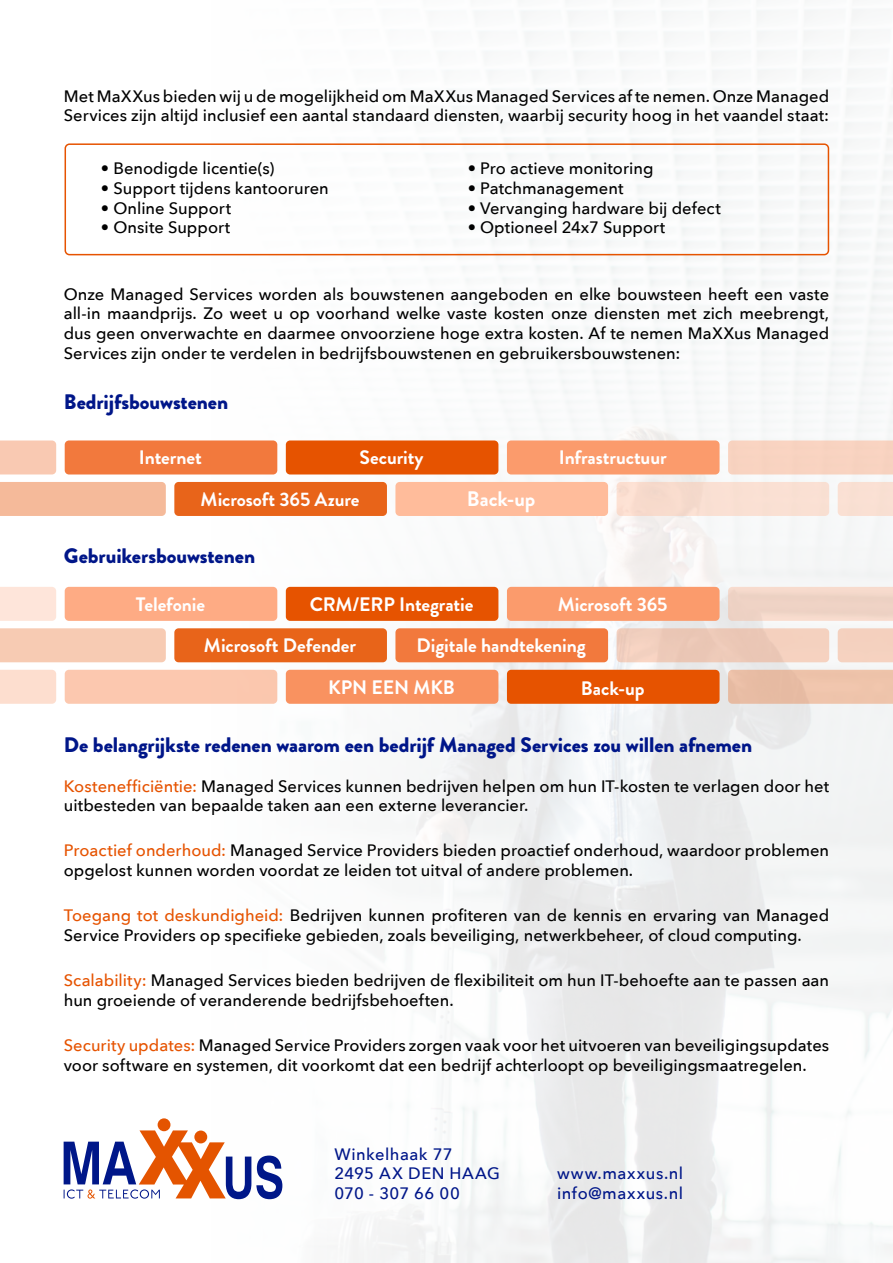
<style>
.page{position:relative;width:893px;height:1263px;background:#fff}
.page>*{position:absolute;margin:0;border:0;box-sizing:border-box;transform-origin:0 0}
.t1{font:900 21px "Brandon Grotesque";letter-spacing:-.005em;color:#001689}
.t2{font:700 21px "Brandon Grotesque";letter-spacing:-.005em;color:#fff}
.t3{font:700 19.5px/41.4px "Brandon Grotesque";letter-spacing:-.005em;color:#fff}
.t4{font:500 16.5px/19.8px "Avenir Next";color:#000}
.t5{font:500 16.5px/19.8px "Avenir Next";letter-spacing:.03em;color:#001689}
.s1{color:#e65300}
</style>
<div class="page">
<img style="left:0;top:9px;width:893px;height:1254px">
<div style="left:65px;top:143px;width:764px;height:112px;border:2px solid #e65300;border-radius:4px"></div>
<div style="left:65px;top:440px;width:212px;height:34px;background:#f2793d;border-radius:4px"></div>
<div style="left:0;top:440px;width:56px;height:34px;background:#f9c9b2"></div>
<div style="left:65px;top:587px;width:212px;height:34px;background:#feab84;border-radius:4px"></div>
<div style="left:0;top:587px;width:56px;height:34px;background:#fee5da"></div>
<div style="left:286px;top:440px;width:212px;height:34px;background:#e65300;border-radius:4px"></div>
<div style="left:286px;top:587px;width:212px;height:34px;background:#e65300;border-radius:4px"></div>
<div style="left:174px;top:482px;width:213px;height:34px;background:#e86419;border-radius:4px"></div>
<div style="left:0;top:482px;width:166px;height:34px;background:#f5ba9a"></div>
<div style="left:174px;top:628px;width:213px;height:34px;background:#e86419;border-radius:4px"></div>
<div style="left:0;top:628px;width:166px;height:34px;background:#f7cbb3"></div>
<div style="left:286px;top:670px;width:212px;height:34px;background:#f99260;border-radius:4px"></div>
<div style="left:65px;top:670px;width:212px;height:34px;background:#fcc8af;border-radius:4px"></div>
<div style="left:0;top:670px;width:56px;height:34px;background:#fddecf"></div>
<div style="left:507px;top:670px;width:213px;height:34px;background:#e65300;border-radius:4px"></div>
<div style="left:728px;top:670px;width:165px;height:34px;background:#edc2a9"></div>
<div style="left:395px;top:482px;width:213px;height:34px;background:#ffbc9b;border-radius:4px"></div>
<div style="left:617px;top:482px;width:212px;height:34px;background:#f9dfd3;border-radius:4px"></div>
<div style="left:838px;top:482px;width:55px;height:34px;background:#fae0d3"></div>
<div style="left:395px;top:628px;width:213px;height:34px;background:#f2793d;border-radius:4px"></div>
<div style="left:617px;top:628px;width:212px;height:34px;background:#edcab9;border-radius:4px"></div>
<div style="left:838px;top:628px;width:55px;height:34px;background:#f4d1bf"></div>
<div style="left:507px;top:440px;width:213px;height:34px;background:#fb9b6c;border-radius:4px"></div>
<div style="left:728px;top:440px;width:165px;height:34px;background:#f8d3c1"></div>
<div style="left:507px;top:587px;width:213px;height:34px;background:#fb9b6c;border-radius:4px"></div>
<svg style="left:728px;top:587px;width:165px;height:34px;background:#f0d4c7"></svg>
<div style="left:19px;top:1077px;width:307px;height:166px;background:#fff"></div>
<div style="left:158px;top:1118px;width:12px;height:13px;background:#e45400;border-radius:50%"></div>
<svg style="left:64px;top:1130px;width:218px;height:69px"></svg>
<p class="t4" style="left:64px;top:85px;width:767px">Met MaXXus bieden wij u de mogelijkheid om MaXXus Managed Services af te nemen. Onze Managed<br>Services zijn altijd inclusief een aantal standaard diensten, waarbij security hoog in het vaandel staat:</p>
<p class="t4" style="left:101px;top:158px;width:175px">• Benodigde licentie(s)</p>
<p class="t4" style="left:101px;top:178px;width:229px">• Support tijdens kantooruren</p>
<p class="t4" style="left:101px;top:197px;width:132px">• Online Support</p>
<p class="t4" style="left:101px;top:217px;width:131px">• Onsite Support</p>
<p class="t4" style="left:468px;top:158px;width:187px">• Pro actieve monitoring</p>
<p class="t4" style="left:468px;top:178px;width:157px">• Patchmanagement</p>
<p class="t4" style="left:468px;top:197px;width:255px">• Vervanging hardware bij defect</p>
<p class="t4" style="left:468px;top:217px;width:199px">• Optioneel 24x7 Support</p>
<p class="t4" style="left:64px;top:283px;width:767px;text-align:justify">Onze Managed Services worden als bouwstenen aangeboden en elke bouwsteen heeft een vaste all-in maandprijs. Zo weet u op voorhand welke vaste kosten onze diensten met zich meebrengt, dus geen onverwachte en daarmee onvoorziene hoge extra kosten. Af te nemen MaXXus Managed Services zijn onder te verdelen in bedrijfsbouwstenen en gebruikersbouwstenen:</p>
<p class="t1" style="left:64px;top:387px;width:166px">Bedrijfsbouwstenen</p>
<p class="t3" style="left:139px;top:437px;width:64px">Internet</p>
<p class="t3" style="left:359px;top:437px;width:66px">Security</p>
<p class="t3" style="left:201px;top:479px;width:161px">Microsoft 365 Azure</p>
<p class="t1" style="left:64px;top:541px;width:193px">Gebruikersbouwstenen</p>
<p class="t2" style="left:467px;top:484px;width:70px">Back-up</p>
<p class="t3" style="left:136px;top:583px;width:71px">Telefonie</p>
<p class="t3" style="left:310px;top:583px;width:165px">CRM/ERP Integratie</p>
<p class="t3" style="left:559px;top:437px;width:109px">Infrastructuur</p>
<p class="t3" style="left:558px;top:583px;width:111px">Microsoft 365</p>
<p class="t3" style="left:328px;top:625px;width:128px;text-indent:-124px">Microsoft Defender<br>KPN EEN MKB</p>
<p class="t3" style="left:417px;top:625px;width:171px">Digitale handtekening</p>
<p class="t3" style="left:581px;top:667px;width:65px">Back-up</p>
<p class="t1" style="left:64px;top:730px;width:690px">De belangrijkste redenen waarom een bedrijf Managed Services zou willen afnemen</p>
<p class="t4" style="left:64px;top:775px;width:767px"><span class="s1">Kostenefficiëntie:</span> Managed Services kunnen bedrijven helpen om hun IT-kosten te verlagen door het uitbesteden van bepaalde taken aan een externe leverancier.</p>
<p class="t4" style="left:64px;top:840px;width:767px"><span class="s1">Proactief onderhoud:</span> Managed Service Providers bieden proactief onderhoud, waardoor problemen opgelost kunnen worden voordat ze leiden tot uitval of andere problemen.</p>
<p class="t4" style="left:64px;top:905px;width:767px"><span class="s1">Toegang tot deskundigheid:</span> Bedrijven kunnen profiteren van de kennis en ervaring van Managed<br>Service Providers op specifieke gebieden, zoals beveiliging, netwerkbeheer, of cloud computing.</p>
<p class="t4" style="left:64px;top:970px;width:767px"><span class="s1">Scalability:</span> Managed Services bieden bedrijven de flexibiliteit om hun IT-behoefte aan te passen aan hun groeiende of veranderende bedrijfsbehoeften.</p>
<p class="t4" style="left:64px;top:1034px;width:767px"><span class="s1">Security updates:</span> Managed Service Providers zorgen vaak voor het uitvoeren van beveiligingsupdates voor software en systemen, dit voorkomt dat een bedrijf achterloopt op beveiligingsmaatregelen.</p>
<p class="t5" style="left:334px;top:1143px;width:167px">Winkelhaak 77<br>2495 AX DEN HAAG<br>070 - 307 66 00</p>
<p class="t5" style="left:557px;top:1163px;width:128px">www.maxxus.nl info@maxxus.nl</p>
</div>
